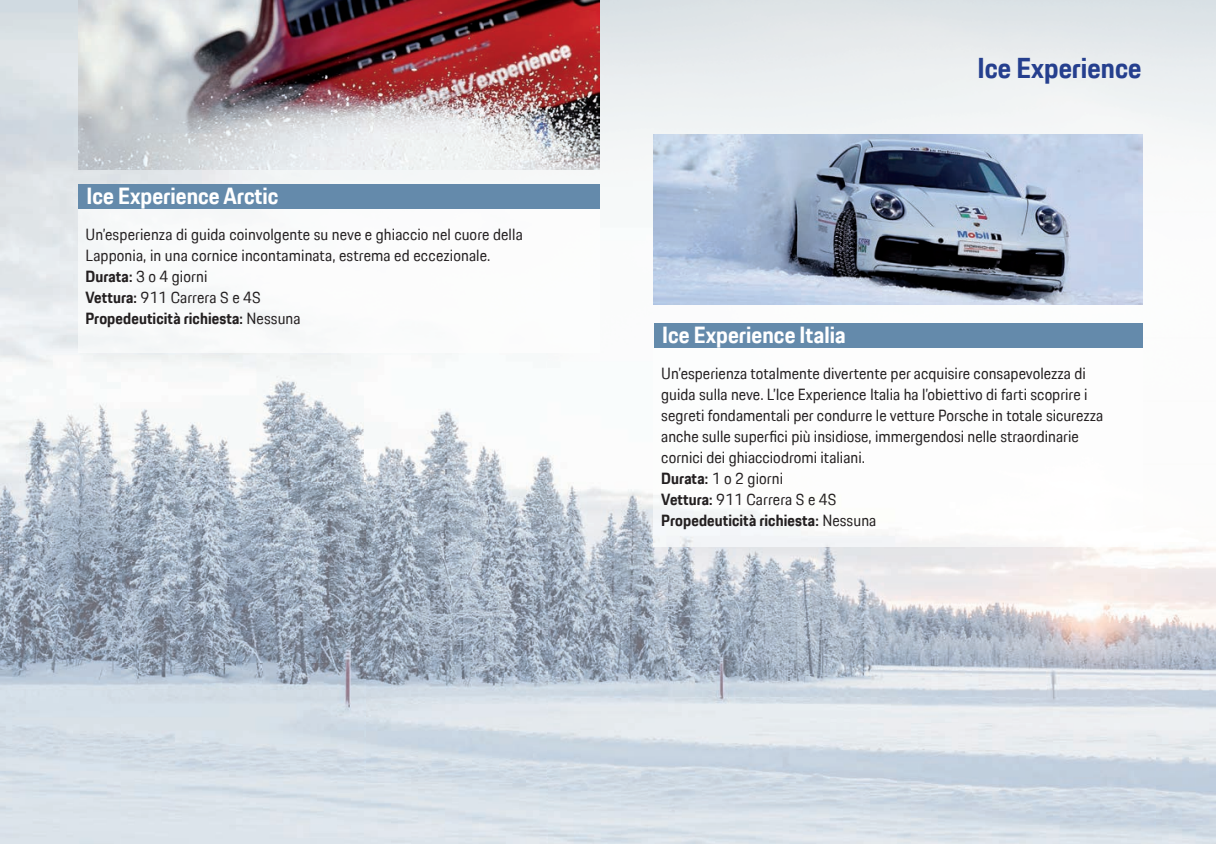
<style>
.page{position:relative;width:1216px;height:844px;background:#fff}
.page>*{position:absolute;margin:0;border:0;box-sizing:border-box;transform-origin:0 0}
.t1{font:700 28px "Porsche Next TT";letter-spacing:.005em;color:#253f8e}
.t2{font:700 22.75px "Porsche Next TT";color:#fff}
.t3{font:15.75px/21px "Porsche Next TT";color:#231f20}
.s1{font-weight:700}
</style>
<div class="page">
<img style="left:0;top:0;width:1215px;height:180px">
<img style="left:0;top:180px;width:121px;height:663px">
<img style="left:121px;top:180px;width:533px;height:61px">
<img style="left:1094px;top:180px;width:49px;height:168px">
<img style="left:121px;top:353px;width:426px;height:490px">
<img style="left:547px;top:361px;width:121px;height:362px">
<img style="left:668px;top:546px;width:243px;height:177px">
<img style="left:911px;top:546px;width:244px;height:177px">
<img style="left:1155px;top:547px;width:60px;height:296px">
<img style="left:78px;top:208px;width:521px;height:145px">
<img style="left:654px;top:347px;width:488px;height:199px">
<img style="left:654px;top:135px;width:488px;height:169px">
<div style="left:654px;top:322px;width:488px;height:25px;background:#648aab"></div>
<div style="left:78px;top:184px;width:521px;height:24px;background:#648aab"></div>
<img style="left:78px;top:0;width:521px;height:169px">
<h2 class="t2" style="left:86px;top:180px;width:193px">Ice Experience Arctic</h2>
<p class="t3" style="left:86px;top:223px;width:439px">Un’esperienza di guida coinvolgente su neve e ghiaccio nel cuore della Lapponia, in una cornice incontaminata, estrema ed eccezionale.<br><span class="s1">Durata:</span> 3 o 4 giorni<br><span class="s1">Vettura:</span> 911 Carrera S e 4S<br><span class="s1">Propedeuticità richiesta:</span> Nessuna</p>
<h2 class="t2" style="left:662px;top:319px;width:185px">Ice Experience Italia</h2>
<h1 class="t1" style="left:977px;top:50px;width:165px">Ice Experience</h1>
<p class="t3" style="left:661px;top:362px;width:443px">Un’esperienza totalmente divertente per acquisire consapevolezza di guida sulla neve. L’Ice Experience Italia ha l’obiettivo di farti scoprire i segreti fondamentali per condurre le vetture Porsche in totale sicurezza anche sulle superfici più insidiose, immergendosi nelle straordinarie cornici dei ghiacciodromi italiani.<br><span class="s1">Durata:</span> 1 o 2 giorni<br><span class="s1">Vettura:</span> 911 Carrera S e 4S<br><span class="s1">Propedeuticità richiesta:</span> Nessuna</p>
</div>
